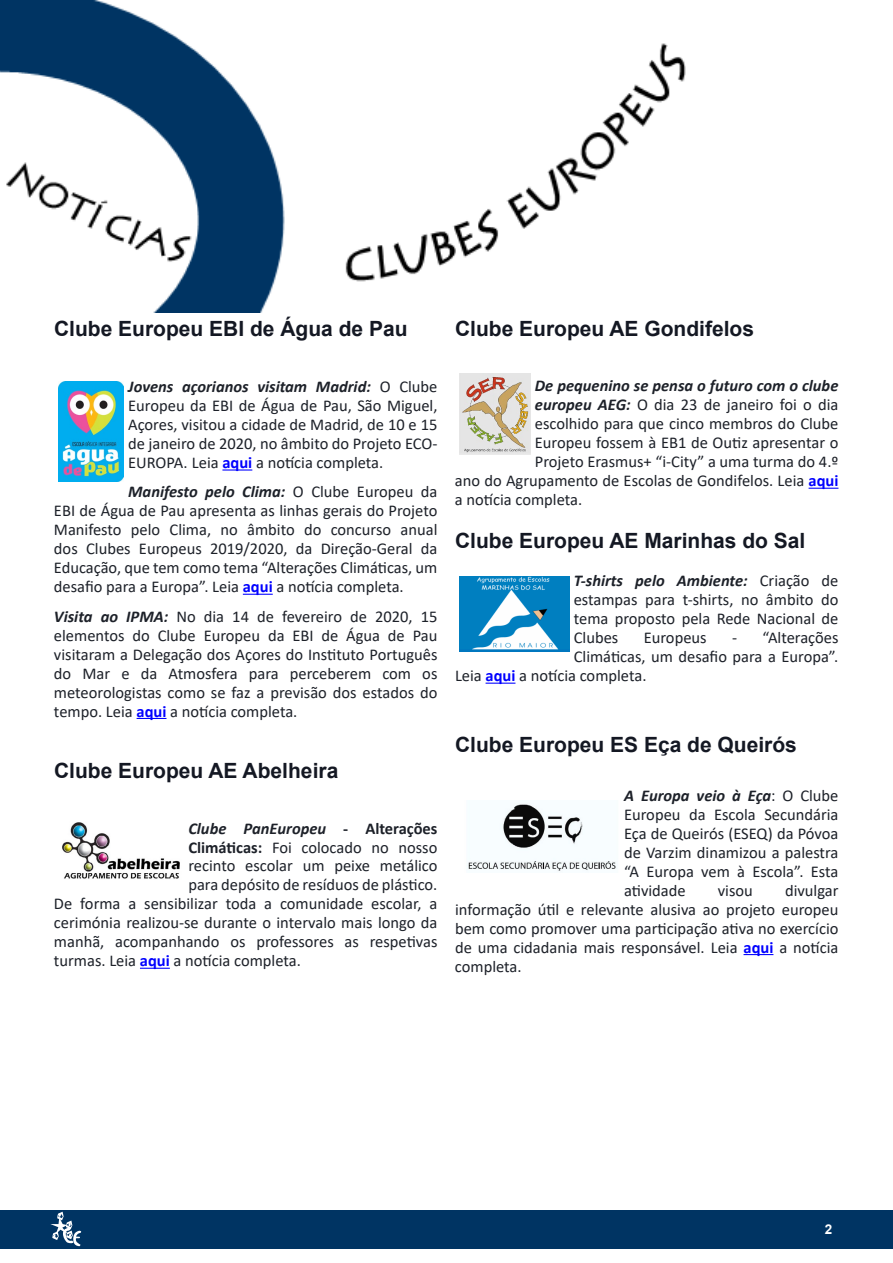
<style>
.page{position:relative;width:893px;height:1263px;background:#fff}
.page>*{position:absolute;margin:0;border:0;box-sizing:border-box;transform-origin:0 0}
.t1{font:700 21px "Arial";color:#141823}
.t2{font:16.5px/18.9px "Calibri";color:#1d2129;text-align:justify}
.t3{font:italic 700 16.5px "Calibri";color:#1d2129}
.t4{font:700 13.5px "Arial";color:#fff}
.s1{font-weight:700;font-style:italic}
.s2{font-weight:700;color:#00f}
.s3{font-style:normal}
.s4{font-weight:700}
</style>
<div class="page">
<div style="left:0;top:1211px;width:893px;height:38px;background:#003463"></div>
<svg style="left:48px;top:1210px;width:34px;height:37px"></svg>
<hr style="left:222px;top:469px;width:30px;height:2px;background:#00f">
<hr style="left:243px;top:594px;width:30px;height:1px;background:#00f">
<svg style="left:137px;top:718px;width:29px;height:1px"></svg>
<hr style="left:140px;top:968px;width:30px;height:1px;background:#00f">
<img style="left:58px;top:381px;width:66px;height:100px">
<img style="left:62px;top:822px;width:118px;height:57px">
<img style="left:0;top:0;width:686px;height:312px">
<svg style="left:809px;top:488px;width:29px;height:1px"></svg>
<svg style="left:486px;top:683px;width:29px;height:1px"></svg>
<hr style="left:743px;top:954px;width:30px;height:1px;background:#00f">
<img style="left:459px;top:373px;width:72px;height:82px">
<img style="left:459px;top:576px;width:110px;height:75px">
<img style="left:468px;top:803px;width:149px;height:68px">
<p class="t1" style="left:54px;top:314px;width:355px">Clube Europeu EBI de Água de Pau</p>
<p class="t2" style="left:128px;top:377px;width:311px"><span class="s1">Jovens açorianos visitam Madrid:</span> O Clube Europeu da EBI de Água de Pau, São Miguel, Açores, visitou a cidade de Madrid, de 10 e 15 de janeiro de 2020, no âmbito do Projeto ECO-EUROPA. Leia <span class="s2">aqui</span> a notícia completa.</p>
<p class="t2" style="left:54px;top:482px;width:385px;text-indent:74px"><span class="s1">Manifesto pelo Clima:</span> O Clube Europeu da EBI de Água de Pau apresenta as linhas gerais do Projeto Manifesto pelo Clima, no âmbito do concurso anual dos Clubes Europeus 2019/2020, da Direção-Geral da Educação, que tem como tema “Alterações Climáticas, um desafio para a Europa”. Leia <span class="s2">aqui</span> a notícia completa.</p>
<p class="t2" style="left:54px;top:606px;width:385px"><span class="s1">Visita ao IPMA:</span> No dia 14 de fevereiro de 2020, 15 elementos do Clube Europeu da EBI de Água de Pau visitaram a Delegação dos Açores do Instituto Português do Mar e da Atmosfera para perceberem com os meteorologistas como se faz a previsão dos estados do tempo. Leia <span class="s2">aqui</span> a notícia completa.</p>
<p class="t1" style="left:54px;top:755px;width:286px">Clube Europeu AE Abelheira</p>
<p class="t3" style="left:188px;top:816px;width:251px">Clube PanEuropeu <span class="s3">- Alterações</span></p>
<p class="t2" style="left:188px;top:837px;width:251px"><span class="s4">Climáticas:</span> Foi colocado no nosso</p>
<p class="t2" style="left:188px;top:856px;width:251px">recinto escolar um peixe metálico</p>
<p class="t2" style="left:188px;top:875px;width:251px">para depósito de resíduos de plástico.</p>
<p class="t2" style="left:54px;top:894px;width:385px">De forma a sensibilizar toda a comunidade escolar, a</p>
<p class="t2" style="left:54px;top:913px;width:385px">cerimónia realizou-se durante o intervalo mais longo da</p>
<p class="t2" style="left:54px;top:932px;width:385px">manhã, acompanhando os professores as respetivas</p>
<p class="t2" style="left:54px;top:951px;width:248px">turmas. Leia <span class="s2">aqui</span> a notícia completa.</p>
<p class="t1" style="left:455px;top:314px;width:301px">Clube Europeu AE Gondifelos</p>
<p class="t3" style="left:535px;top:374px;width:305px">De pequenino se pensa o futuro com o clube</p>
<p class="t2" style="left:535px;top:395px;width:305px"><span class="s1">europeu AEG:</span> O dia 23 de janeiro foi o dia</p>
<p class="t2" style="left:535px;top:414px;width:305px">escolhido para que cinco membros do Clube</p>
<p class="t2" style="left:535px;top:433px;width:305px">Europeu fossem à EB1 de Outiz apresentar o</p>
<p class="t2" style="left:535px;top:452px;width:305px">Projeto Erasmus+ “i-City” a uma turma do 4.º</p>
<p class="t2" style="left:455px;top:471px;width:385px">ano do Agrupamento de Escolas de Gondifelos. Leia <span class="s2">aqui</span></p>
<p class="t2" style="left:455px;top:490px;width:129px">a notícia completa.</p>
<p class="t1" style="left:455px;top:526px;width:352px">Clube Europeu AE Marinhas do Sal</p>
<p class="t2" style="left:574px;top:571px;width:266px"><span class="s1">T-shirts pelo Ambiente:</span> Criação de estampas para t-shirts, no âmbito do tema proposto pela Rede Nacional de Clubes</p>
<p class="t2" style="left:644px;top:628px;width:64px">Europeus</p>
<p class="t2" style="left:732px;top:628px;width:108px">- “Alterações</p>
<p class="t2" style="left:574px;top:647px;width:266px">Climáticas, um desafio para a Europa”.</p>
<p class="t2" style="left:455px;top:666px;width:193px">Leia <span class="s2">aqui</span> a notícia completa.</p>
<p class="t1" style="left:455px;top:730px;width:343px">Clube Europeu ES Eça de Queirós</p>
<p class="t2" style="left:624px;top:785px;width:216px"><span class="s1">A Europa veio à Eça</span>: O Clube Europeu da Escola Secundária Eça de Queirós (ESEQ) da Póvoa de Varzim dinamizou a palestra “A Europa vem à Escola”. Esta atividade</p>
<p class="t2" style="left:455px;top:880px;width:385px;text-indent:330px">divulgar informação útil e relevante alusiva ao projeto europeu bem como promover uma participação ativa no exercício de uma cidadania mais responsável. Leia <span class="s2">aqui</span> a notícia completa.</p>
<p class="t2" style="left:718px;top:880px;width:37px">visou</p>
<p class="t4" style="left:825px;top:1219px;width:9px">2</p>
</div>
